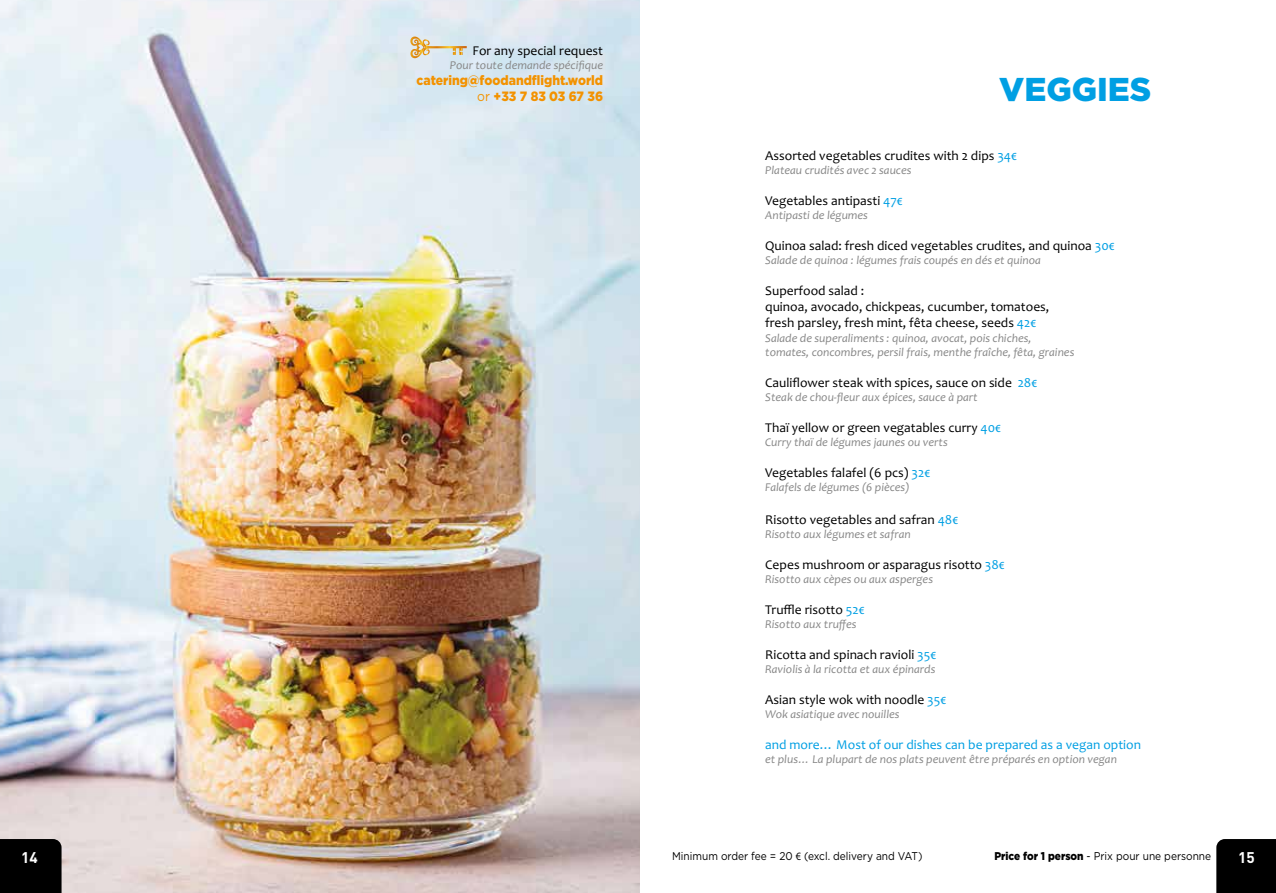
<style>
.page{position:relative;width:1276px;height:893px;background:#fff}
.page>*{position:absolute;margin:0;border:0;box-sizing:border-box;transform-origin:0 0}
.t1{font:900 33px "Gotham";color:#009fe3}
.t2{font:700 15.3px "DIN";color:#fff}
.t3{font:13.5px/16.2px "Candara";color:#000}
.t4{font:13.5px "Candara";color:#009fe3}
.t5{font:900 13.5px/16.2px "Gotham";color:#f39200;text-align:right;scale:.9 1}
.t6{font:italic 12px/14.4px "Candara";color:#878787}
.t7{font:11.25px "Gotham";color:#000;scale:.9 1}
.s1{font-weight:400}
.s2{color:#009fe3}
.s3{font-family:"Adobe Arabic"}
.s4{font-weight:900}
</style>
<div class="page">
<img style="left:0;top:0;width:639px;height:893px">
<div style="left:0;top:839px;width:62px;height:54px;background:#000"></div>
<div style="left:1216px;top:839px;width:60px;height:54px;background:#000"></div>
<svg style="left:410px;top:37px;width:57px;height:21px"></svg>
<p class="t3" style="left:472px;top:42px;width:132px">For any special request</p>
<p class="t6" style="left:450px;top:58px;width:155px">Pour toute demande spécifique</p>
<p class="t5" style="left:416px;top:72px;width:209px">catering@foodandflight.world <span class="s1">or</span> +33 7 83 03 67 36</p>
<h1 class="t1" style="left:999px;top:71px;width:154px">VEGGIES</h1>
<p class="t3" style="left:765px;top:148px;width:253px">Assorted vegetables crudites with 2 dips <span class="s2">34€</span></p>
<p class="t6" style="left:765px;top:163px;width:148px">Plateau crudités avec 2 sauces</p>
<p class="t3" style="left:765px;top:193px;width:139px">Vegetables antipasti <span class="s2">47€</span></p>
<p class="t6" style="left:765px;top:208px;width:104px">Antipasti de légumes</p>
<p class="t3" style="left:765px;top:238px;width:351px">Quinoa salad: fresh diced vegetables crudites, and quinoa <span class="s2">30€</span></p>
<p class="t6" style="left:765px;top:253px;width:277px">Salade de quinoa : légumes frais coupés en dés et quinoa</p>
<p class="t3" style="left:765px;top:283px;width:285px">Superfood salad :<br>quinoa, avocado, chickpeas, cucumber, tomatoes, fresh parsley, fresh mint, fêta cheese, seeds <span class="s2">42€</span></p>
<p class="t6" style="left:765px;top:331px;width:311px">Salade de superaliments : quinoa, avocat, pois chiches, tomates, concombres, persil frais, menthe fraîche, fêta, graines</p>
<p class="t3" style="left:765px;top:374px;width:274px">Cauliflower steak with spices, sauce on side <span class="s2">28€</span></p>
<p class="t6" style="left:765px;top:390px;width:214px">Steak de chou-fleur aux épices, sauce à part</p>
<p class="t3" style="left:765px;top:419px;width:237px">Thaï yellow or green vegatables curry <span class="s2">40€</span></p>
<p class="t6" style="left:765px;top:435px;width:184px">Curry thaï de légumes jaunes ou verts</p>
<p class="t3" style="left:765px;top:464px;width:167px">Vegetables falafel (6 pcs) <span class="s2">32€</span></p>
<p class="t6" style="left:765px;top:480px;width:146px">Falafels de légumes (6 pièces)</p>
<p class="t3" style="left:765px;top:511px;width:195px">Risotto vegetables and safran <span class="s2">48€</span></p>
<p class="t6" style="left:765px;top:527px;width:147px">Risotto aux légumes et safran</p>
<p class="t3" style="left:765px;top:556px;width:241px">Cepes mushroom or asparagus risotto <span class="s2">38€</span></p>
<p class="t6" style="left:765px;top:572px;width:169px">Risotto aux cèpes ou aux asperges</p>
<p class="t3" style="left:765px;top:601px;width:101px">Truffle risotto <span class="s2">52€</span></p>
<p class="t6" style="left:765px;top:617px;width:93px">Risotto aux truffes</p>
<p class="t3" style="left:765px;top:646px;width:173px">Ricotta and spinach ravioli <span class="s2">35€</span></p>
<p class="t6" style="left:765px;top:662px;width:172px">Raviolis à la ricotta et aux épinards</p>
<p class="t3" style="left:765px;top:691px;width:183px">Asian style wok with noodle <span class="s2">35€</span></p>
<p class="t6" style="left:765px;top:707px;width:136px">Wok asiatique avec nouilles</p>
<p class="t4" style="left:765px;top:736px;width:377px">and more… Most of our dishes can be prepared as a vegan option</p>
<p class="t6" style="left:765px;top:752px;width:353px">et plus… La plupart de nos plats peuvent être préparés en option vegan</p>
<p class="t7" style="left:672px;top:849px;width:280px">Minimum order fee = 20 <span class="s3">€</span> (excl. delivery and VAT)</p>
<p class="t7" style="left:994px;top:849px;width:242px"><span class="s4">Price for 1 person</span> - Prix pour une personne</p>
<p class="t2" style="left:21px;top:848px;width:18px">14</p>
<p class="t2" style="left:1238px;top:848px;width:18px">15</p>
</div>
